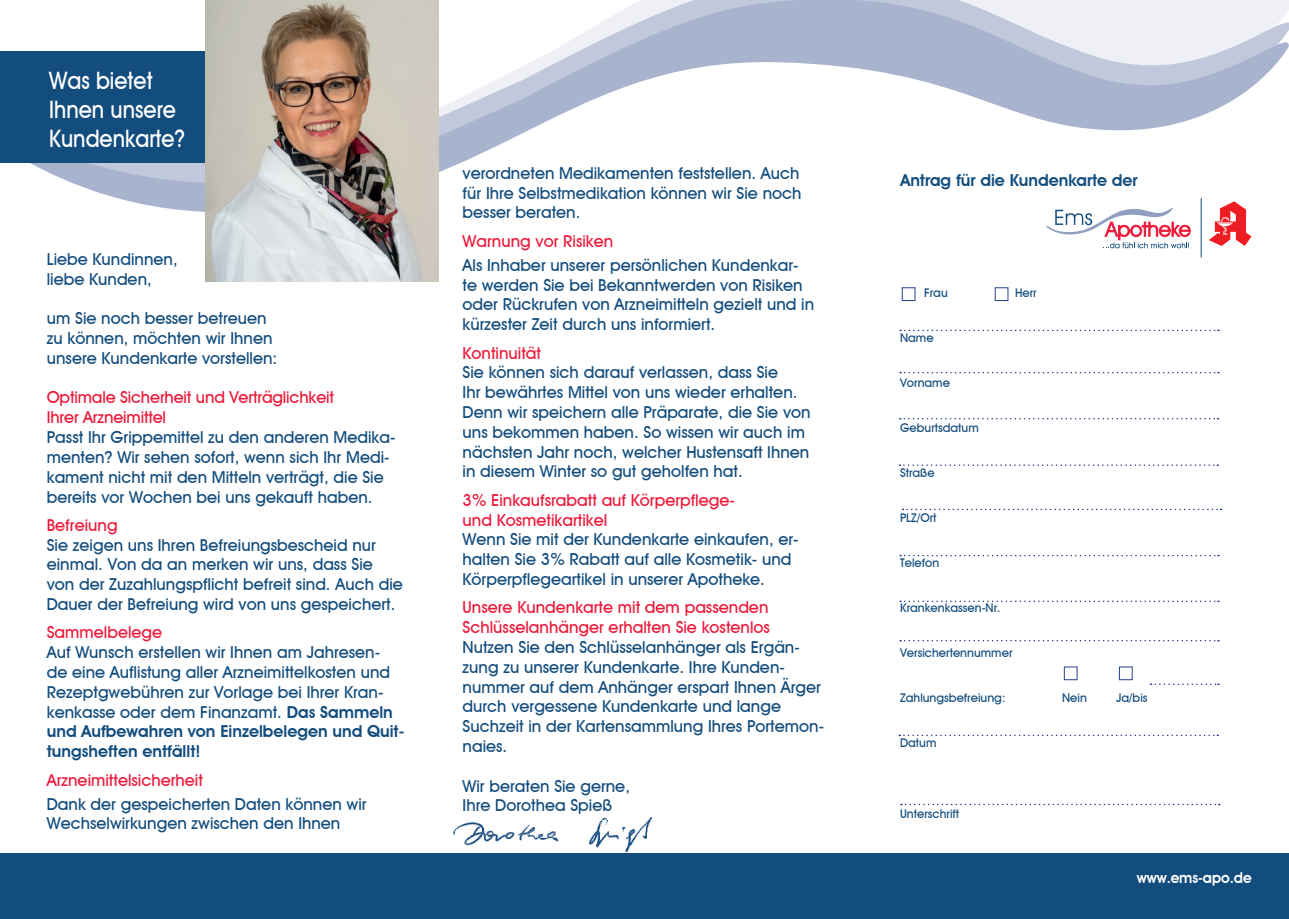
<style>
.page{position:relative;width:1289px;height:919px;background:#fff}
.page>*{position:absolute;margin:0;border:0;box-sizing:border-box;transform-origin:0 0}
.t1{font:500 24px/28.8px "Avant Garde IT Cby BT";color:#fff;scale:.9 1}
.t2{font:500 16.5px/19.8px "Avant Garde IT Cby BT";color:#134d7e}
.t3{font:500 16.5px/19.8px "Avant Garde IT Cby BT";color:#ed1a3a}
.t4{font:600 16.5px "Avant Garde IT Cby BT";color:#134d7e}
.t5{font:600 15px "Avant Garde IT Cby BT";letter-spacing:-.005em;color:#fff;scale:.95 1}
.t6{font:500 12px "Avant Garde IT Cby BT";color:#134d7e}
.s1{font-weight:600}
</style>
<div class="page">
<img style="left:453px;top:817px;width:200px;height:36px">
<svg style="left:0;top:0;width:1288px;height:222px"></svg>
<div style="left:0;top:853px;width:1288px;height:65px;background:#134d7e"></div>
<div style="left:0;top:52px;width:282px;height:111px;background:#134d7e"></div>
<img style="left:205px;top:0;width:233px;height:282px">
<svg style="left:900px;top:329px;width:318px;height:2px"></svg>
<svg style="left:900px;top:372px;width:318px;height:1px"></svg>
<svg style="left:900px;top:600px;width:318px;height:2px"></svg>
<svg style="left:900px;top:555px;width:318px;height:1px"></svg>
<svg style="left:902px;top:508px;width:319px;height:2px"></svg>
<svg style="left:899px;top:464px;width:319px;height:2px"></svg>
<svg style="left:899px;top:418px;width:319px;height:1px"></svg>
<svg style="left:899px;top:734px;width:319px;height:2px"></svg>
<svg style="left:900px;top:640px;width:318px;height:1px"></svg>
<svg style="left:1150px;top:683px;width:68px;height:2px"></svg>
<div style="left:901px;top:287px;width:14px;height:14px;border:1px solid #253f8e"></div>
<div style="left:994px;top:287px;width:14px;height:14px;border:1px solid #253f8e"></div>
<div style="left:1063px;top:666px;width:14px;height:14px;border:1px solid #253f8e"></div>
<div style="left:1118px;top:666px;width:14px;height:14px;border:1px solid #253f8e"></div>
<svg style="left:900px;top:803px;width:319px;height:2px"></svg>
<div style="left:1042px;top:193px;width:153px;height:67px;background:#fff"></div>
<svg style="left:1046px;top:207px;width:144px;height:41px"></svg>
<svg style="left:1208px;top:201px;width:43px;height:45px"></svg>
<hr style="left:1200px;top:198px;width:1px;height:59px;background:#134d7e">
<h1 class="t1" style="left:49px;top:66px;width:152px">Was bietet<br>Ihnen unsere<br>Kundenkarte?</h1>
<p class="t2" style="left:47px;top:249px;width:132px">Liebe Kundinnen, liebe Kunden,</p>
<p class="t2" style="left:47px;top:308px;width:232px">um Sie noch besser betreuen zu können, möchten wir Ihnen unsere Kundenkarte vorstellen:</p>
<p class="t3" style="left:47px;top:387px;width:289px">Optimale Sicherheit und Verträglichkeit<br>Ihrer Arzneimittel</p>
<p class="t2" style="left:47px;top:427px;width:350px">Passt Ihr Grippemittel zu den anderen Medika&shy;menten? Wir sehen sofort, wenn sich Ihr Medi&shy;kament nicht mit den Mitteln verträgt, die Sie bereits vor Wochen bei uns gekauft haben.</p>
<p class="t3" style="left:47px;top:515px;width:72px">Befreiung</p>
<p class="t2" style="left:47px;top:534px;width:357px">Sie zeigen uns Ihren Befreiungsbescheid nur einmal. Von da an merken wir uns, dass Sie von der Zuzahlungspflicht befreit sind. Auch die Dauer der Befreiung wird von uns gespeichert.</p>
<p class="t3" style="left:47px;top:622px;width:117px">Sammelbelege</p>
<p class="t2" style="left:47px;top:642px;width:359px">Auf Wunsch erstellen wir Ihnen am Jahresen&shy;de eine Auflistung aller Arzneimittelkosten und Rezeptgwebühren zur Vorlage bei Ihrer Kran&shy;kenkasse oder dem Finanzamt. <span class="s1">Das Sammeln und Aufbewahren von Einzelbelegen und Quit&shy;tungsheften entfällt!</span></p>
<p class="t3" style="left:47px;top:769px;width:158px">Arzneimittelsicherheit</p>
<p class="t2" style="left:47px;top:793px;width:321px">Dank der gespeicherten Daten können wir<br>Wechselwirkungen zwischen den Ihnen</p>
<p class="t2" style="left:462px;top:163px;width:340px;text-align:justify">verordneten Medikamenten feststellen. Auch für Ihre Selbstmedikation können wir Sie noch besser beraten.</p>
<p class="t3" style="left:462px;top:231px;width:152px">Warnung vor Risiken</p>
<p class="t2" style="left:462px;top:255px;width:353px">Als Inhaber unserer persönlichen Kundenkar&shy;te werden Sie bei Bekanntwerden von Risiken oder Rückrufen von Arzneimitteln gezielt und in kürzester Zeit durch uns informiert.</p>
<p class="t3" style="left:462px;top:342px;width:80px">Kontinuität</p>
<p class="t2" style="left:462px;top:362px;width:349px">Sie können sich darauf verlassen, dass Sie<br>Ihr bewährtes Mittel von uns wieder erhalten.<br>Denn wir speichern alle Präparate, die Sie von uns bekommen haben. So wissen wir auch im nächsten Jahr noch, welcher Hustensaft Ihnen in diesem Winter so gut geholfen hat.</p>
<p class="t3" style="left:462px;top:490px;width:274px">3% Einkaufsrabatt auf Körperpflege&shy;und Kosmetikartikel</p>
<p class="t2" style="left:462px;top:529px;width:337px">Wenn Sie mit der Kundenkarte einkaufen, er&shy;halten Sie 3% Rabatt auf alle Kosmetik- und<br>Körperpflegeartikel in unserer Apotheke.</p>
<p class="t3" style="left:462px;top:597px;width:309px">Unsere Kundenkarte mit dem passenden<br>Schlüsselanhänger erhalten Sie kostenlos</p>
<p class="t2" style="left:462px;top:637px;width:363px">Nutzen Sie den Schlüsselanhänger als Ergän&shy;zung zu unserer Kundenkarte. Ihre Kunden&shy;nummer auf dem Anhänger erspart Ihnen Ärger durch vergessene Kundenkarte und lange Suchzeit in der Kartensammlung Ihres Portemon&shy;naies.</p>
<p class="t2" style="left:462px;top:775px;width:169px">Wir beraten Sie gerne,<br>Ihre Dorothea Spieß</p>
<p class="t4" style="left:900px;top:170px;width:239px">Antrag für die Kundenkarte der</p>
<p class="t6" style="left:924px;top:285px;width:25px">Frau</p>
<p class="t6" style="left:1015px;top:285px;width:23px">Herr</p>
<p class="t6" style="left:900px;top:330px;width:35px">Name</p>
<p class="t6" style="left:900px;top:375px;width:51px">Vorname</p>
<p class="t6" style="left:900px;top:420px;width:80px">Geburtsdatum</p>
<p class="t6" style="left:900px;top:465px;width:36px">Straße</p>
<p class="t6" style="left:900px;top:510px;width:38px">PLZ/Ort</p>
<p class="t6" style="left:900px;top:555px;width:41px">Telefon</p>
<p class="t6" style="left:900px;top:600px;width:102px">Krankenkassen-Nr.</p>
<p class="t6" style="left:900px;top:645px;width:114px">Versichertennummer</p>
<p class="t6" style="left:900px;top:690px;width:107px">Zahlungsbefreiung:</p>
<p class="t6" style="left:1062px;top:690px;width:26px">Nein</p>
<p class="t6" style="left:1116px;top:690px;width:33px">Ja/bis</p>
<p class="t6" style="left:900px;top:735px;width:38px">Datum</p>
<p class="t6" style="left:900px;top:806px;width:61px">Unterschrift</p>
<p class="t5" style="left:1136px;top:868px;width:122px">www.ems-apo.de</p>
</div>
